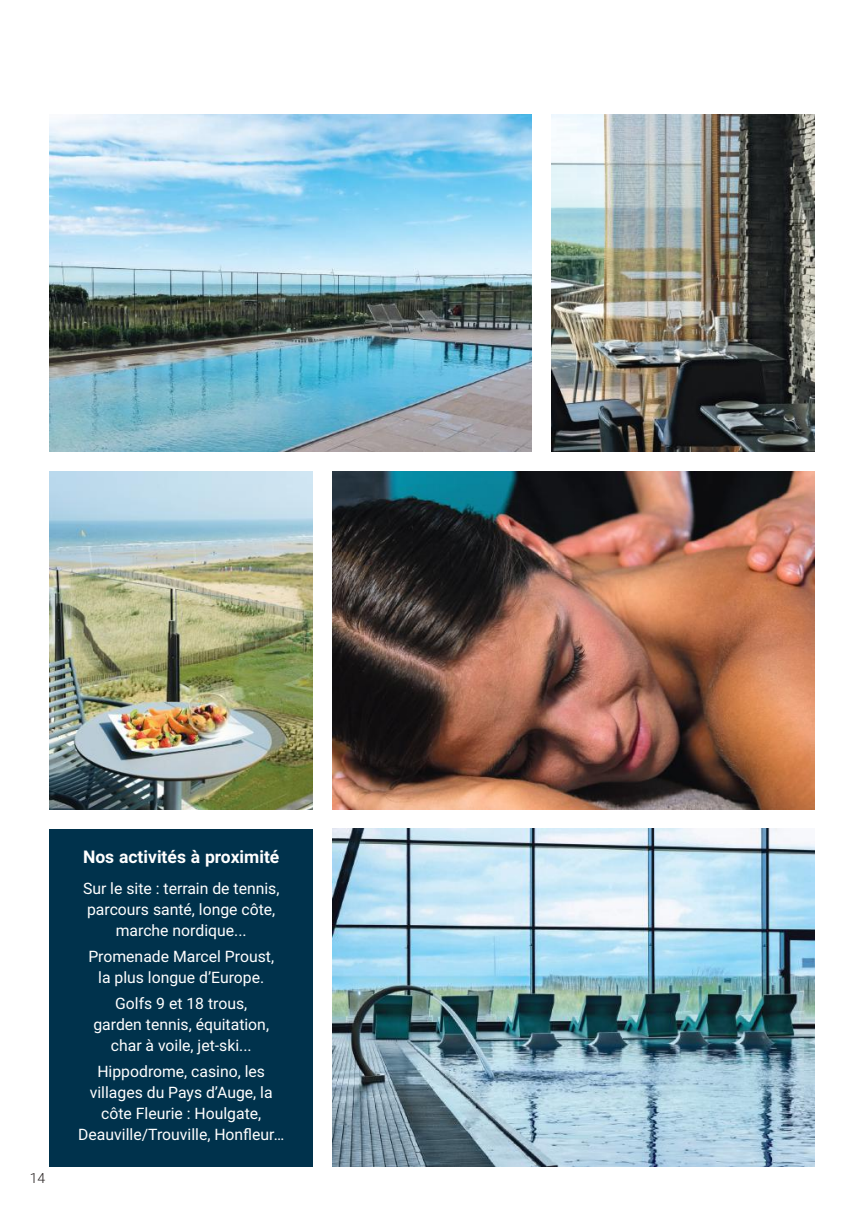
<style>
.page{position:relative;width:864px;height:1216px;background:#fff}
.page>*{position:absolute;margin:0;border:0;box-sizing:border-box;transform-origin:0 0}
.t1{font:700 17.5px "Roboto";color:#fff}
.t2{font:15.75px/21px "Roboto";color:#fff;text-align:center}
.t3{font:300 14px "Roboto";color:#241f1f}
</style>
<div class="page">
<img style="left:332px;top:828px;width:482px;height:338px">
<div style="left:50px;top:828px;width:263px;height:338px;background:#00324c"></div>
<img style="left:50px;top:114px;width:481px;height:337px">
<img style="left:551px;top:114px;width:263px;height:337px">
<img style="left:50px;top:471px;width:263px;height:338px">
<img style="left:332px;top:471px;width:482px;height:338px">
<p class="t3" style="left:30px;top:1172px;width:17px">14</p>
<p class="t1" style="left:83px;top:850px;width:198px">Nos activités à proximité</p>
<p class="t2" style="left:83px;top:879px;width:198px">Sur le site : terrain de tennis, parcours santé, longe côte, marche nordique...</p>
<p class="t2" style="left:88px;top:947px;width:187px">Promenade Marcel Proust, la plus longue d’Europe.</p>
<p class="t2" style="left:93px;top:994px;width:177px">Golfs 9 et 18 trous, garden tennis, équitation, char à voile, jet-ski...</p>
<p class="t2" style="left:78px;top:1062px;width:207px">Hippodrome, casino, les villages du Pays d’Auge, la côte Fleurie : Houlgate,<br>Deauville/Trouville, Honfleur…</p>
</div>
